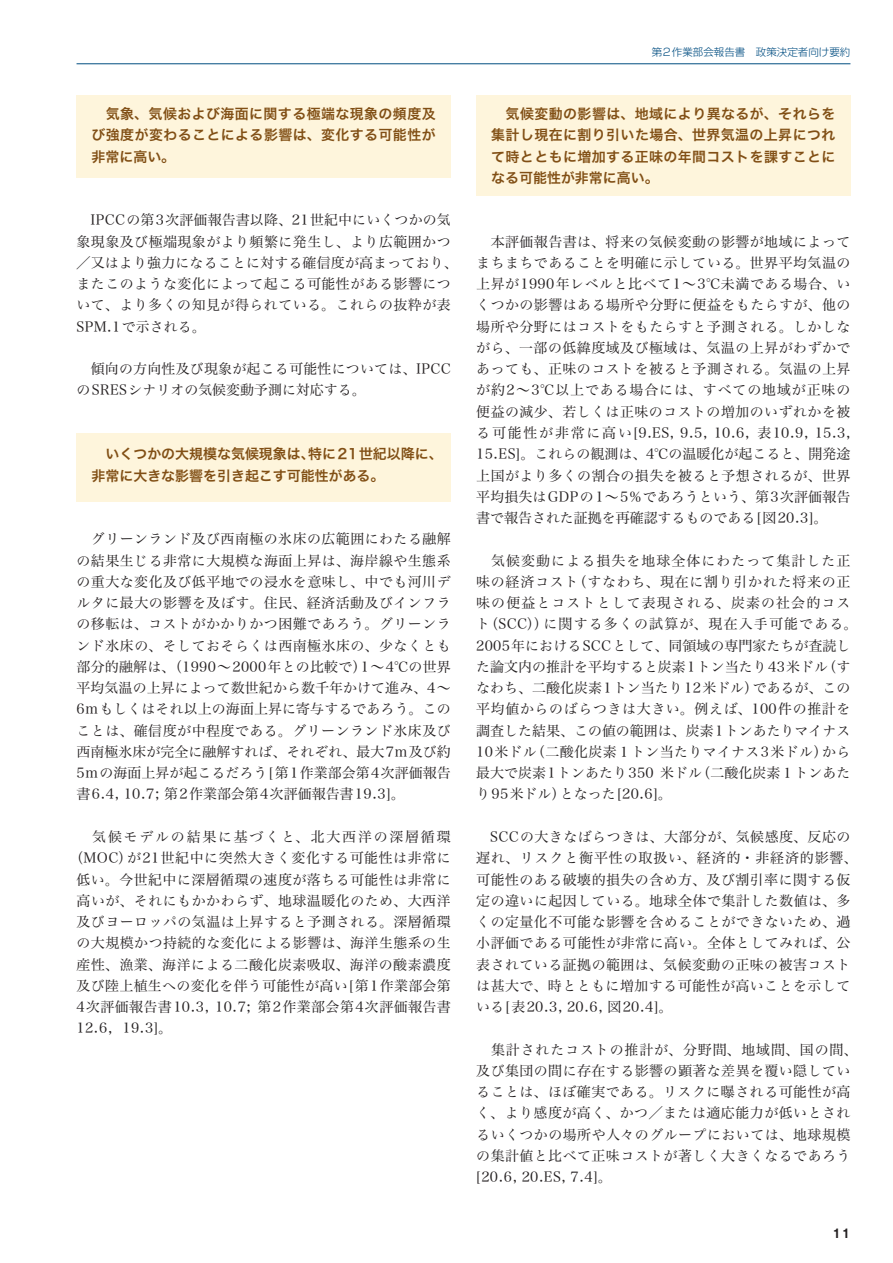
<style>
.page{position:relative;width:893px;height:1263px;background:#fff}
.page>*{position:absolute;margin:0;border:0;box-sizing:border-box;transform-origin:0 0}
.本文{font:13.95px/21.3px "Hira Min Pro W3";letter-spacing:.035em;color:#231f20}
.ボックス_強調{font:13.95px/21.3px "Hira Kaku Pro W6";letter-spacing:.03em;color:#814f15;text-align:justify}
.本文-2{font:13.95px/21.3px "Hira Min Pro W3";letter-spacing:.015em;color:#231f20}
.ボックス_強調-2{font:13.95px/21.3px "Hira Kaku Pro W6";color:#814f15}
.本文-3{font:13.95px "Hira Min Pro W3";letter-spacing:.13em;color:#231f20}
.t1{font:700 12px "Gothic MB101 Pr 5 De";color:#231f20}
.t2{font:300 10.5px "Shin Go Pr 5";color:#004d81}
</style>
<div class="page">
<div style="left:77px;top:95px;width:374px;height:83px;background:#fef5dc"></div>
<div style="left:476px;top:95px;width:374px;height:101px;background:#fef5dc"></div>
<div style="left:77px;top:434px;width:374px;height:68px;background:#fef5dc"></div>
<hr style="left:77px;top:63px;width:773px;height:1px;background:#004d81">
<p class="ボックス_強調" style="left:92px;top:103px;width:346px">　気象、気候および海面に関する極端な現象の頻度及び強度が変わることによる影響は、変化する可能性が非常に高い。</p>
<p class="本文" style="left:77px;top:208px;width:383px">　IPCCの第3次評価報告書以降、21世紀中にいくつかの気象現象及び極端現象がより頻繁に発生し、より広範囲かつ／又はより強力になることに対する確信度が高まっており、またこのような変化によって起こる可能性がある影響について、より多くの知見が得られている。これらの抜粋が表<br>SPM.1で示される。</p>
<p class="本文-2" style="left:77px;top:357px;width:376px">　傾向の方向性及び現象が起こる可能性については、IPCCのSRESシナリオの気候変動予測に対応する。</p>
<p class="ボックス_強調-2" style="left:92px;top:443px;width:353px">　いくつかの大規模な気候現象は、特に21世紀以降に、非常に大きな影響を引き起こす可能性がある。</p>
<p class="本文" style="left:77px;top:527px;width:376px;text-align:justify">　グリーンランド及び西南極の氷床の広範囲にわたる融解の結果生じる非常に大規模な海面上昇は、海岸線や生態系の重大な変化及び低平地での浸水を意味し、中でも河川デルタに最大の影響を及ぼす。住民、経済活動及びインフラの移転は、コストがかかりかつ困難であろう。グリーンランド氷床の、そしておそらくは西南極氷床の、少なくとも部分的融解は、（1990～2000年との比較で）1～4℃の世界平均気温の上昇によって数世紀から数千年かけて進み、4～6mもしくはそれ以上の海面上昇に寄与するであろう。このことは、確信度が中程度である。グリーンランド氷床及び西南極氷床が完全に融解すれば、それぞれ、最大7m及び約5mの海面上昇が起こるだろう[第1作業部会第4次評価報告書6.4, 10.7; 第2作業部会第4次評価報告書19.3]。</p>
<p class="本文-3" style="left:77px;top:825px;width:376px">　気候モデルの結果に基づくと、北大西洋の深層循環</p>
<p class="本文" style="left:70px;top:846px;width:383px">（MOC）が21世紀中に突然大きく変化する可能性は非常に</p>
<p class="本文" style="left:77px;top:867px;width:376px">低い。今世紀中に深層循環の速度が落ちる可能性は非常に</p>
<p class="本文" style="left:77px;top:889px;width:376px">高いが、それにもかかわらず、地球温暖化のため、大西洋</p>
<p class="本文" style="left:77px;top:910px;width:376px">及びヨーロッパの気温は上昇すると予測される。深層循環</p>
<p class="本文" style="left:77px;top:931px;width:376px">の大規模かつ持続的な変化による影響は、海洋生態系の生</p>
<p class="本文" style="left:77px;top:952px;width:376px">産性、漁業、海洋による二酸化炭素吸収、海洋の酸素濃度</p>
<p class="本文" style="left:77px;top:974px;width:376px">及び陸上植生への変化を伴う可能性が高い[第1作業部会第</p>
<p class="本文" style="left:77px;top:995px;width:376px">4次評価報告書10.3, 10.7; 第2作業部会第4次評価報告書</p>
<p class="本文" style="left:77px;top:1016px;width:97px">12.6，19.3]。</p>
<p class="t2" style="left:652px;top:43px;width:200px">第2作業部会報告書　政策決定者向け要約</p>
<p class="ボックス_強調" style="left:491px;top:103px;width:346px">　気候変動の影響は、地域により異なるが、それらを集計し現在に割り引いた場合、世界気温の上昇につれて時とともに増加する正味の年間コストを課すことになる可能性が非常に高い。</p>
<p class="本文" style="left:476px;top:229px;width:376px;text-align:justify">　本評価報告書は、将来の気候変動の影響が地域によってまちまちであることを明確に示している。世界平均気温の上昇が1990年レベルと比べて1～3℃未満である場合、いくつかの影響はある場所や分野に便益をもたらすが、他の場所や分野にはコストをもたらすと予測される。しかしながら、一部の低緯度域及び極域は、気温の上昇がわずかであっても、正味のコストを被ると予測される。気温の上昇が約2～3℃以上である場合には、すべての地域が正味の便益の減少、若しくは正味のコストの増加のいずれかを被る可能性が非常に高い[9.ES, 9.5, 10.6, 表10.9, 15.3, 15.ES]。これらの観測は、4℃の温暖化が起こると、開発途上国がより多くの割合の損失を被ると予想されるが、世界平均損失はGDPの1～5％であろうという、第3次評価報告書で報告された証拠を再確認するものである[図20.3]。</p>
<p class="本文" style="left:476px;top:548px;width:383px">　気候変動による損失を地球全体にわたって集計した正味の経済コスト（すなわち、現在に割り引かれた将来の正味の便益とコストとして表現される、炭素の社会的コスト（SCC））に関する多くの試算が、現在入手可能である。<br>2005年におけるSCCとして、同領域の専門家たちが査読した論文内の推計を平均すると炭素1トン当たり43米ドル（すなわち、二酸化炭素1トン当たり12米ドル）であるが、この平均値からのばらつきは大きい。例えば、100件の推計を調査した結果、この値の範囲は、炭素1トンあたりマイナス<br>10米ドル（二酸化炭素１トン当たりマイナス3米ドル）から最大で炭素1トンあたり350 米ドル（二酸化炭素１トンあたり95米ドル）となった[20.6]。</p>
<p class="本文" style="left:476px;top:825px;width:383px">　SCCの大きなばらつきは、大部分が、気候感度、反応の遅れ、リスクと衡平性の取扱い、経済的・非経済的影響、可能性のある破壊的損失の含め方、及び割引率に関する仮定の違いに起因している。地球全体で集計した数値は、多くの定量化不可能な影響を含めることができないため、過小評価である可能性が非常に高い。全体としてみれば、公表されている証拠の範囲は、気候変動の正味の被害コストは甚大で、時とともに増加する可能性が高いことを示している[表20.3, 20.6, 図20.4]。</p>
<p class="本文" style="left:476px;top:1037px;width:383px">　集計されたコストの推計が、分野間、地域間、国の間、及び集団の間に存在する影響の顕著な差異を覆い隠していることは、ほぼ確実である。リスクに曝される可能性が高く、より感度が高く、かつ／または適応能力が低いとされるいくつかの場所や人々のグループにおいては、地球規模の集計値と比べて正味コストが著しく大きくなるであろう[20.6, 20.ES, 7.4]。</p>
<p class="t1" style="left:832px;top:1223px;width:20px">11</p>
</div>
